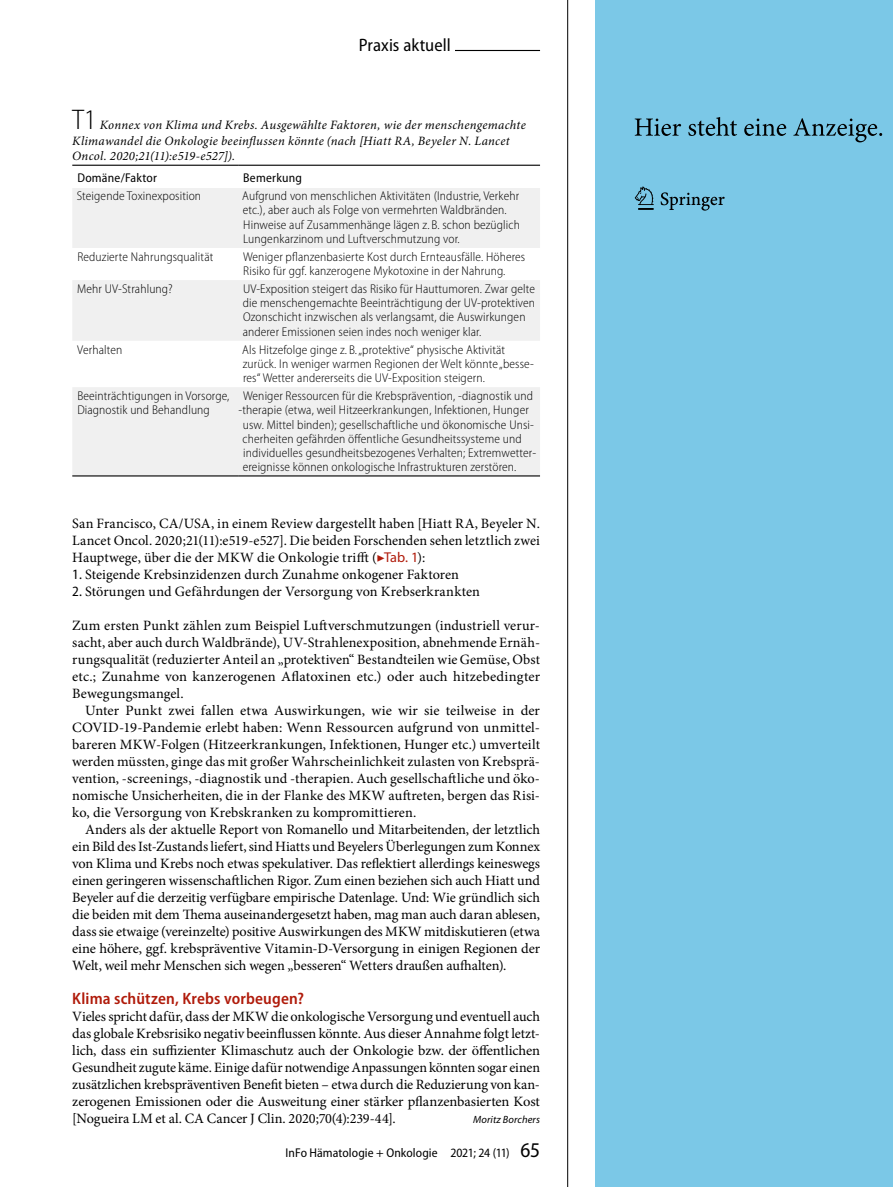
<style>
.page{position:relative;width:893px;height:1187px;background:#fff}
.page>*{position:absolute;margin:0;border:0;box-sizing:border-box;transform-origin:0 0}
.Table_Caption_x{font:300 semi-condensed 28.5px "Myriad Pro";color:#000}
.NoXML_Pagina{font:semi-condensed 21px "Myriad Pro";color:#000}
.Category_x{font:semi-condensed 18px "Myriad Pro";letter-spacing:.005em;color:#000}
.SectionHeading_1_x{font:600 semi-condensed 16.5px "Myriad Pro";letter-spacing:.01em;color:#b01b0b}
.Para_indent{font:14.25px/17px "Minion Pro";color:#000;text-align:justify}
.Para_x{font:14.25px/17px "Minion Pro";color:#000;text-align:justify}
.Para_gap{font:14.25px/17px "Minion Pro";letter-spacing:.005em;color:#000;text-align:justify}
.Table_Entry_left{font:300 semi-condensed 12.75px/14.2px "Myriad Pro";letter-spacing:.01em;color:#000}
.Table_Caption_x-2{font:italic 12.75px/15.8px "Minion Pro";letter-spacing:.02em;color:#000}
.NoXML_Pagina-2{font:semi-condensed 12.75px "Myriad Pro";letter-spacing:.005em;color:#000}
.Table_Heading_x{font:semi-condensed 12.75px "Myriad Pro";letter-spacing:.02em;color:#000}
.Para_x-2{font:italic 10.5px "Myriad Pro";letter-spacing:.015em;color:#000}
.s1{color:#b01b0b}
.s2{font-family:"Myriad Pro";color:#b01b0b}
.s3{font-family:"Myriad Pro";font-stretch:semi-condensed}
</style>
<div class="page">
<svg style="left:72px;top:188px;width:468px;height:287px;fill:#f0f0f0"></svg>
<hr style="left:72px;top:165px;width:166px;height:1px;background:#000">
<hr style="left:238px;top:165px;width:302px;height:1px;background:#000">
<hr style="left:72px;top:475px;width:166px;height:1px;background:#000">
<hr style="left:238px;top:475px;width:302px;height:1px;background:#000">
<hr style="left:455px;top:50px;width:85px;height:1px;background:#000">
<hr style="left:567px;top:0;width:1px;height:1186px;background:#000">
<div style="left:595px;top:0;width:298px;height:1186px;background:#7bc8e7"></div>
<svg style="left:635px;top:117px;width:247px;height:25px"></svg>
<svg style="left:635px;top:186px;width:90px;height:25px"></svg>
<p class="Category_x" style="left:359px;top:35px;width:94px">Praxis aktuell</p>
<p class="Table_Caption_x" style="left:72px;top:104px;width:26px">T1</p>
<p class="Table_Caption_x-2" style="left:72px;top:117px;width:455px;text-indent:28px">Konnex von Klima und Krebs. Ausgewählte Faktoren, wie der menschengemachte<br>Klimawandel die Onkologie beeinflussen könnte (nach [Hiatt RA, Beyeler N. Lancet<br>Oncol. 2020;21(11):e519-e527]).</p>
<p class="Table_Heading_x" style="left:77px;top:171px;width:81px">Domäne/Faktor</p>
<p class="Table_Heading_x" style="left:243px;top:171px;width:60px">Bemerkung</p>
<p class="Table_Entry_left" style="left:77px;top:189px;width:126px">Steigende Toxinexposition</p>
<p class="Table_Entry_left" style="left:242px;top:189px;width:279px">Aufgrund von menschlichen Aktivitäten (Industrie, Verkehr etc.), aber auch als Folge von vermehrten Waldbränden.<br>Hinweise auf Zusammenhänge lägen z. B. schon bezüglich Lungenkarzinom und Luftverschmutzung vor.</p>
<p class="Table_Entry_left" style="left:77px;top:250px;width:137px">Reduzierte Nahrungsqualität</p>
<p class="Table_Entry_left" style="left:243px;top:250px;width:284px">Weniger pflanzenbasierte Kost durch Ernteausfälle. Höheres<br>Risiko für ggf. kanzerogene Mykotoxine in der Nahrung.</p>
<p class="Table_Entry_left" style="left:77px;top:282px;width:97px">Mehr UV-Strahlung?</p>
<p class="Table_Entry_left" style="left:243px;top:282px;width:294px">UV-Exposition steigert das Risiko für Hauttumoren. Zwar gelte die menschengemachte Beeinträchtigung der UV-protektiven Ozonschicht inzwischen als verlangsamt, die Auswirkungen anderer Emissionen seien indes noch weniger klar.</p>
<p class="Table_Entry_left" style="left:77px;top:342px;width:47px">Verhalten</p>
<p class="Table_Entry_left" style="left:242px;top:342px;width:293px">Als Hitzefolge ginge z. B. „protektive“ physische Aktivität zurück. In weniger warmen Regionen der Welt könnte „besse&shy;res“ Wetter andererseits die UV-Exposition steigern.</p>
<p class="Table_Entry_left" style="left:77px;top:389px;width:154px">Beeinträchtigungen in Vorsorge,<br>Diagnostik und Behandlung</p>
<p class="Table_Entry_left" style="left:243px;top:389px;width:291px">Weniger Ressourcen für die Krebsprävention, -diagnostik und</p>
<p class="Table_Entry_left" style="left:239px;top:403px;width:292px">-therapie (etwa, weil Hitzeerkrankungen, Infektionen, Hunger</p>
<p class="Table_Entry_left" style="left:243px;top:417px;width:293px">usw. Mittel binden); gesellschaftliche und ökonomische Unsi-</p>
<p class="Table_Entry_left" style="left:243px;top:431px;width:280px">cherheiten gefährden öffentliche Gesundheitssysteme und</p>
<p class="Table_Entry_left" style="left:243px;top:446px;width:294px">individuelles gesundheitsbezogenes Verhalten; Extremwetter-</p>
<p class="Table_Entry_left" style="left:243px;top:460px;width:275px">ereignisse können onkologische Infrastrukturen zerstören.</p>
<p class="Para_x" style="left:72px;top:514px;width:469px">San Francisco, CA/USA, in einem Review dargestellt haben [Hiatt RA, Beyeler N.<br>Lancet Oncol. 2020;21(11):e519-e527]. Die beiden Forschenden sehen letztlich zwei Hauptwege, über die der MKW die Onkologie trifft (<span class="s1">▶</span><span class="s2">Tab. 1</span>):</p>
<p class="Para_indent" style="left:72px;top:565px;width:388px"><span class="s3">1.</span> Steigende Krebsinzidenzen durch Zunahme onkogener Faktoren</p>
<p class="Para_indent" style="left:72px;top:582px;width:409px"><span class="s3">2.</span> Störungen und Gefährdungen der Versorgung von Krebserkrankten</p>
<p class="Para_gap" style="left:72px;top:616px;width:469px">Zum ersten Punkt zählen zum Beispiel Luftverschmutzungen (industriell verur&shy;sacht, aber auch durch Waldbrände), UV-Strahlenexposition, abnehmende Ernäh&shy;rungsqualität (reduzierter Anteil an „protektiven“ Bestandteilen wie Gemüse, Obst etc.; Zunahme von kanzerogenen Aflatoxinen etc.) oder auch hitzebedingter Bewegungsmangel.</p>
<p class="Para_indent" style="left:72px;top:701px;width:469px;text-indent:13px">Unter Punkt zwei fallen etwa Auswirkungen, wie wir sie teilweise in der COVID-19-Pandemie erlebt haben: Wenn Ressourcen aufgrund von unmittel&shy;bareren MKW-Folgen (Hitzeerkrankungen, Infektionen, Hunger etc.) umverteilt werden müssten, ginge das mit großer Wahrscheinlichkeit zulasten von Krebsprä&shy;vention, -screenings, -diagnostik und -therapien. Auch gesellschaftliche und öko&shy;nomische Unsicherheiten, die in der Flanke des MKW auftreten, bergen das Risi&shy;ko, die Versorgung von Krebskranken zu kompromittieren.</p>
<p class="Para_indent" style="left:72px;top:820px;width:469px;text-indent:13px">Anders als der aktuelle Report von Romanello und Mitarbeitenden, der letztlich ein Bild des Ist-Zustands liefert, sind Hiatts und Beyelers Überlegungen zum Konnex von Klima und Krebs noch etwas spekulativer. Das reflektiert allerdings keineswegs einen geringeren wissenschaftlichen Rigor. Zum einen beziehen sich auch Hiatt und Beyeler auf die derzeitig verfügbare empirische Datenlage. Und: Wie gründlich sich die beiden mit dem Thema auseinandergesetzt haben, mag man auch daran ablesen, dass sie etwaige (vereinzelte) positive Auswirkungen des MKW mitdiskutieren (etwa eine höhere, ggf. krebspräventive Vitamin-D-Versorgung in einigen Regionen der Welt, weil mehr Menschen sich wegen „besseren“ Wetters draußen aufhalten).</p>
<p class="SectionHeading_1_x" style="left:72px;top:989px;width:233px">Klima schützen, Krebs vorbeugen?</p>
<p class="Para_x" style="left:72px;top:1008px;width:469px">Vieles spricht dafür, dass der MKW die onkologische Versorgung und eventuell auch das globale Krebsrisiko negativ beeinflussen könnte. Aus dieser Annahme folgt letzt&shy;lich, dass ein suffizienter Klimaschutz auch der Onkologie bzw. der öffentlichen Gesundheit zugute käme. Einige dafür notwendige Anpassungen könnten sogar einen zusätzlichen krebspräventiven Benefit bieten – etwa durch die Reduzierung von kan&shy;zerogenen Emissionen oder die Ausweitung einer stärker pflanzenbasierten Kost [Nogueira LM et al. CA Cancer J Clin. 2020;70(4):239-44].</p>
<p class="Para_x-2" style="left:473px;top:1113px;width:68px">Moritz Borchers</p>
<p class="NoXML_Pagina-2" style="left:285px;top:1145px;width:226px">InFo Hämatologie + Onkologie 2021; 24 (11)</p>
<p class="NoXML_Pagina" style="left:520px;top:1138px;width:21px">65</p>
</div>
